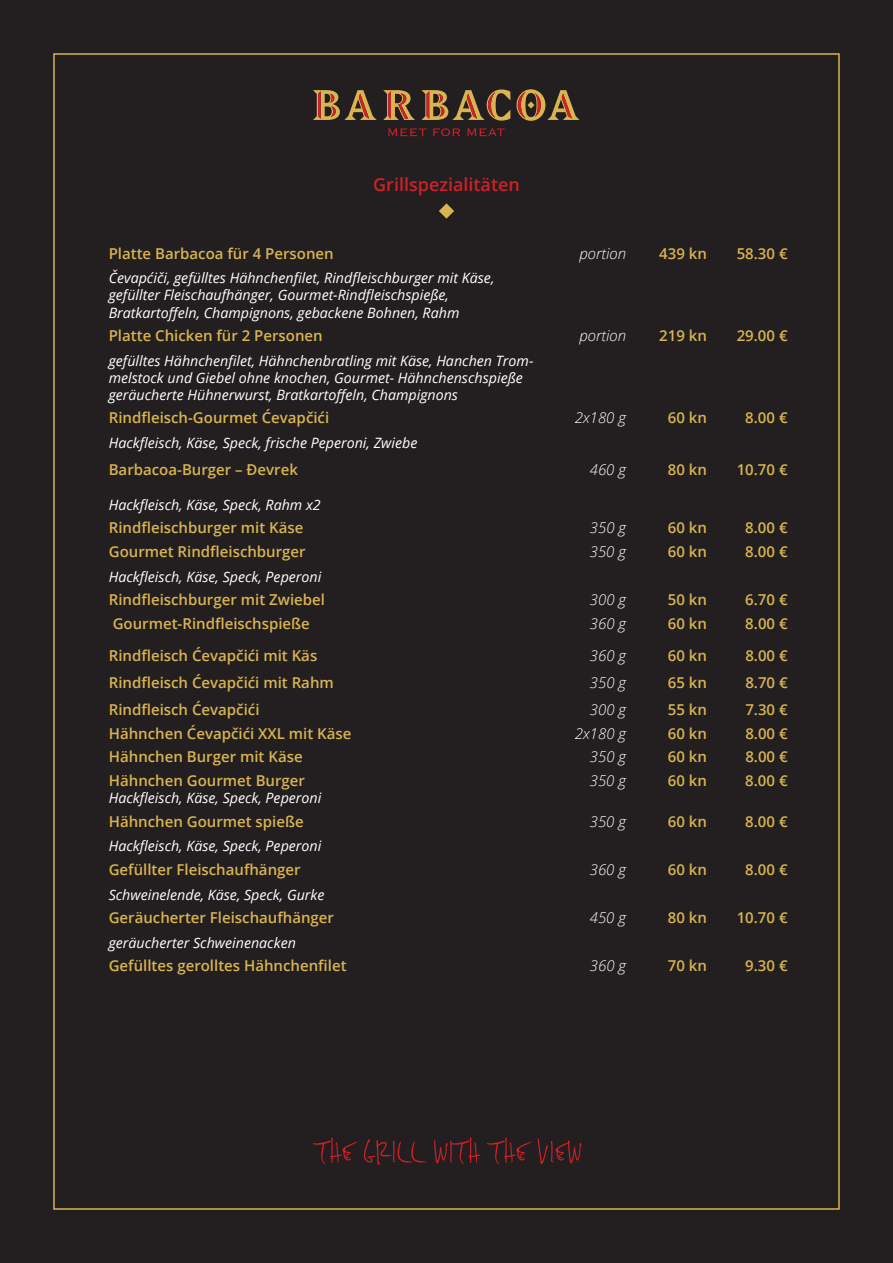
<style>
.page{position:relative;width:893px;height:1263px;background:#fff}
.page>*{position:absolute;margin:0;border:0;box-sizing:border-box;transform-origin:0 0}
.t1{font:600 18px "Open Sans";color:#d02028}
.t2{font:600 15px "Open Sans";color:#d9b451}
.t3{font:italic 300 15px "Open Sans";color:#fff}
.t4{font:italic 14.25px/17.1px "Open Sans";color:#fff}
</style>
<div class="page">
<div style="left:0;top:0;width:893px;height:1262px;background:#231f20"></div>
<svg style="left:388px;top:128px;width:116px;height:8px"></svg>
<svg style="left:313px;top:89px;width:266px;height:32px"></svg>
<svg style="left:313px;top:1137px;width:269px;height:28px"></svg>
<svg style="left:439px;top:203px;width:15px;height:16px"></svg>
<p class="t1" style="left:373px;top:172px;width:148px">Grillspezialitäten</p>
<p class="t2" style="left:109px;top:243px;width:227px">Platte Barbacoa für 4 Personen</p>
<p class="t4" style="left:109px;top:269px;width:387px">Čevapćiči, gefülltes Hähnchenfilet, Rindfleischburger mit Käse, gefüllter Fleischaufhänger, Gourmet-Rindfleischspieße,<br>Bratkartoffeln, Champignons, gebackene Bohnen, Rahm</p>
<p class="t2" style="left:109px;top:325px;width:216px">Platte Chicken für 2 Personen</p>
<p class="t4" style="left:109px;top:352px;width:426px">gefülltes Hähnchenfilet, Hähnchenbratling mit Käse, Hanchen Trom&shy;melstock und Giebel ohne knochen, Gourmet- Hähnchenschspieße geräucherte Hühnerwurst, Bratkartoffeln, Champignons</p>
<p class="t2" style="left:109px;top:408px;width:222px">Rindfleisch-Gourmet Ćevapčići</p>
<p class="t4" style="left:109px;top:434px;width:310px">Hackfleisch, Käse, Speck, frische Peperoni, Zwiebe</p>
<p class="t2" style="left:109px;top:459px;width:191px">Barbacoa-Burger – Đevrek</p>
<p class="t4" style="left:109px;top:496px;width:213px">Hackfleisch, Käse, Speck, Rahm x2</p>
<p class="t3" style="left:579px;top:243px;width:48px">portion</p>
<p class="t2" style="left:659px;top:243px;width:49px">439 kn</p>
<p class="t2" style="left:737px;top:243px;width:52px">58.30 €</p>
<p class="t3" style="left:579px;top:325px;width:48px">portion</p>
<p class="t2" style="left:659px;top:325px;width:49px">219 kn</p>
<p class="t2" style="left:737px;top:325px;width:52px">29.00 €</p>
<p class="t3" style="left:575px;top:408px;width:53px">2x180 g</p>
<p class="t2" style="left:668px;top:408px;width:41px">60 kn</p>
<p class="t2" style="left:745px;top:408px;width:44px">8.00 €</p>
<p class="t3" style="left:590px;top:459px;width:38px">460 g</p>
<p class="t2" style="left:668px;top:459px;width:41px">80 kn</p>
<p class="t2" style="left:737px;top:459px;width:52px">10.70 €</p>
<p class="t2" style="left:109px;top:517px;width:196px">Rindfleischburger mit Käse</p>
<p class="t3" style="left:590px;top:517px;width:38px">350 g</p>
<p class="t2" style="left:668px;top:517px;width:41px">60 kn</p>
<p class="t2" style="left:745px;top:517px;width:44px">8.00 €</p>
<p class="t2" style="left:109px;top:541px;width:198px">Gourmet Rindfleischburger</p>
<p class="t4" style="left:109px;top:567px;width:214px">Hackfleisch, Käse, Speck, Peperoni</p>
<p class="t3" style="left:590px;top:541px;width:38px">350 g</p>
<p class="t2" style="left:668px;top:541px;width:41px">60 kn</p>
<p class="t2" style="left:745px;top:541px;width:44px">8.00 €</p>
<p class="t2" style="left:109px;top:589px;width:218px">Rindfleischburger mit Zwiebel</p>
<p class="t3" style="left:590px;top:589px;width:38px">300 g</p>
<p class="t2" style="left:668px;top:589px;width:41px">50 kn</p>
<p class="t2" style="left:745px;top:589px;width:44px">6.70 €</p>
<p class="t2" style="left:113px;top:613px;width:199px">Gourmet-Rindfleischspieße</p>
<p class="t3" style="left:590px;top:613px;width:38px">360 g</p>
<p class="t2" style="left:668px;top:613px;width:41px">60 kn</p>
<p class="t2" style="left:745px;top:613px;width:44px">8.00 €</p>
<p class="t2" style="left:109px;top:645px;width:210px">Rindfleisch Ćevapčići mit Käs</p>
<p class="t3" style="left:590px;top:645px;width:38px">360 g</p>
<p class="t2" style="left:668px;top:645px;width:41px">60 kn</p>
<p class="t2" style="left:745px;top:645px;width:44px">8.00 €</p>
<p class="t2" style="left:109px;top:672px;width:227px">Rindfleisch Ćevapčići mit Rahm</p>
<p class="t3" style="left:590px;top:672px;width:38px">350 g</p>
<p class="t2" style="left:668px;top:672px;width:41px">65 kn</p>
<p class="t2" style="left:745px;top:672px;width:44px">8.70 €</p>
<p class="t2" style="left:109px;top:699px;width:152px">Rindfleisch Ćevapčići</p>
<p class="t3" style="left:590px;top:699px;width:38px">300 g</p>
<p class="t2" style="left:668px;top:699px;width:41px">55 kn</p>
<p class="t2" style="left:745px;top:699px;width:44px">7.30 €</p>
<p class="t2" style="left:109px;top:723px;width:244px">Hähnchen Ćevapčići XXL mit Käse</p>
<p class="t3" style="left:575px;top:723px;width:53px">2x180 g</p>
<p class="t2" style="left:668px;top:723px;width:41px">60 kn</p>
<p class="t2" style="left:745px;top:723px;width:44px">8.00 €</p>
<p class="t2" style="left:109px;top:747px;width:195px">Hähnchen Burger mit Käse</p>
<p class="t3" style="left:590px;top:747px;width:38px">350 g</p>
<p class="t2" style="left:668px;top:747px;width:41px">60 kn</p>
<p class="t2" style="left:745px;top:747px;width:44px">8.00 €</p>
<p class="t2" style="left:109px;top:770px;width:198px">Hähnchen Gourmet Burger</p>
<p class="t4" style="left:109px;top:789px;width:214px">Hackfleisch, Käse, Speck, Peperoni</p>
<p class="t3" style="left:590px;top:770px;width:38px">350 g</p>
<p class="t2" style="left:668px;top:770px;width:41px">60 kn</p>
<p class="t2" style="left:745px;top:770px;width:44px">8.00 €</p>
<p class="t2" style="left:109px;top:811px;width:196px">Hähnchen Gourmet spieße</p>
<p class="t4" style="left:109px;top:837px;width:214px">Hackfleisch, Käse, Speck, Peperoni</p>
<p class="t3" style="left:590px;top:811px;width:38px">350 g</p>
<p class="t2" style="left:668px;top:811px;width:41px">60 kn</p>
<p class="t2" style="left:745px;top:811px;width:44px">8.00 €</p>
<p class="t2" style="left:109px;top:859px;width:193px">Gefüllter Fleischaufhänger</p>
<p class="t4" style="left:109px;top:885px;width:217px">Schweinelende, Käse, Speck, Gurke</p>
<p class="t3" style="left:590px;top:859px;width:38px">360 g</p>
<p class="t2" style="left:668px;top:859px;width:41px">60 kn</p>
<p class="t2" style="left:745px;top:859px;width:44px">8.00 €</p>
<p class="t2" style="left:109px;top:907px;width:227px">Geräucherter Fleischaufhänger</p>
<p class="t4" style="left:109px;top:933px;width:189px">geräucherter Schweinenacken</p>
<p class="t3" style="left:590px;top:907px;width:38px">450 g</p>
<p class="t2" style="left:668px;top:907px;width:41px">80 kn</p>
<p class="t2" style="left:737px;top:907px;width:52px">10.70 €</p>
<p class="t2" style="left:109px;top:955px;width:239px">Gefülltes gerolltes Hähnchenfilet</p>
<p class="t3" style="left:590px;top:955px;width:38px">360 g</p>
<p class="t2" style="left:668px;top:955px;width:41px">70 kn</p>
<p class="t2" style="left:745px;top:955px;width:44px">9.30 €</p>
</div>
